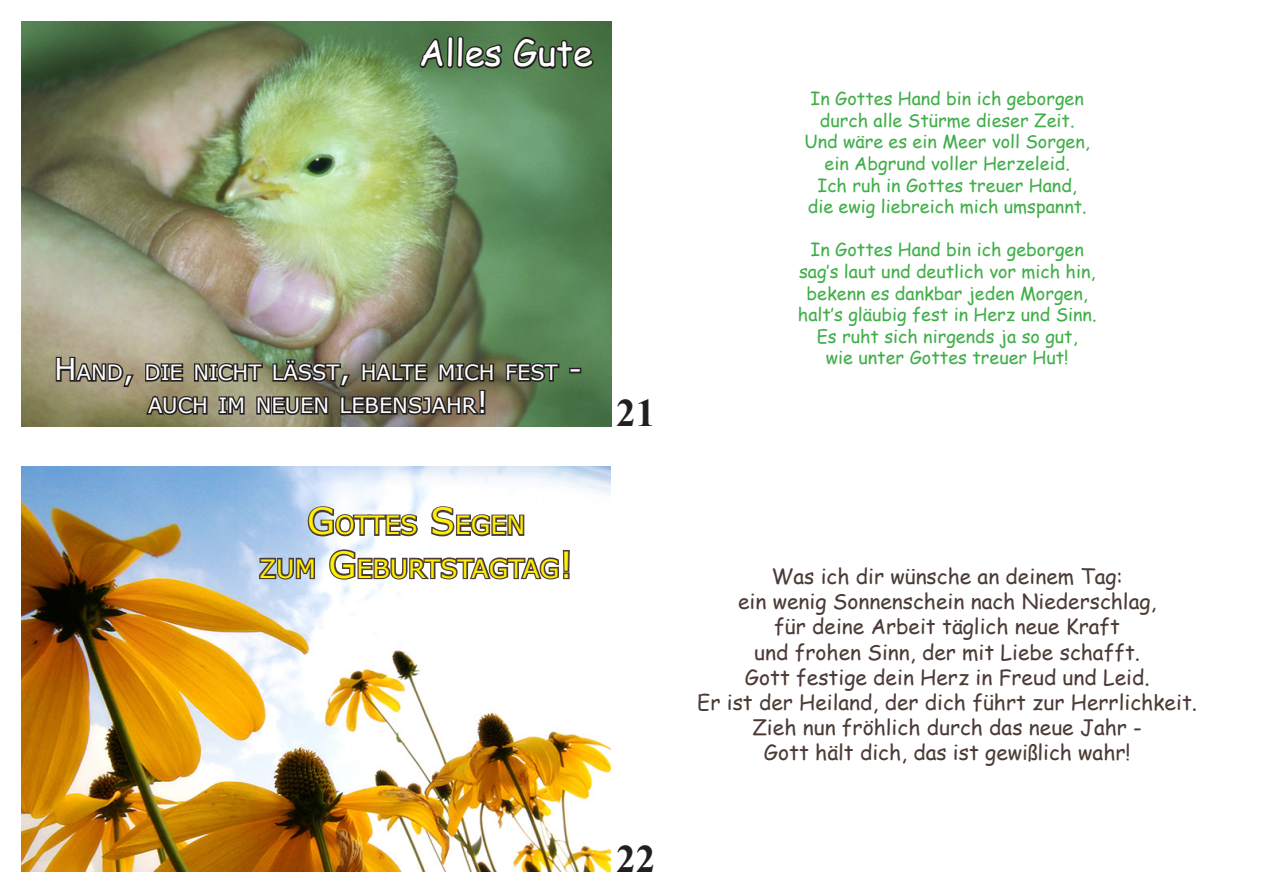
<style>
.page{position:relative;width:1263px;height:893px;background:#fff}
.page>*{position:absolute;margin:0;border:0;box-sizing:border-box;transform-origin:0 0}
.Bildlegende{font:700 39px "Times New Roman";color:#231f20}
.t1{font:36px "Comic Sans MS";color:#fff}
.t2{font:25.2px "Verdana";color:#fff101}
.t3{font:21px "Comic Sans MS";color:#4b3b36}
.t4{font:21px "Verdana";color:#fff}
.t5{font:18px "Comic Sans MS";color:#40ae49}
.s1{font-size:30px}
.s2{font-size:36px}
</style>
<div class="page">
<img style="left:21px;top:21px;width:590px;height:405px">
<img style="left:21px;top:467px;width:589px;height:405px">
<svg style="left:54px;top:354px;width:82px;height:35px;background:#7a715f"></svg>
<svg style="left:504px;top:361px;width:57px;height:23px"></svg>
<div style="left:569px;top:368px;width:12px;height:5px;border:3px solid #231f20"></div>
<svg style="left:144px;top:354px;width:352px;height:68px;background:#64604d"></svg>
<svg style="left:257px;top:504px;width:314px;height:78px"></svg>
<svg style="left:418px;top:35px;width:86px;height:36px;background:#3d553b"></svg>
<svg style="left:511px;top:35px;width:84px;height:36px;background:#3c5439"></svg>
<p class="t1" style="left:419px;top:26px;width:175px">Alles Gute</p>
<p class="t4" style="left:54px;top:359px;width:529px"><span class="s1">H</span>AND<span class="s1">,</span> DIE NICHT LÄSST<span class="s1">,</span> HALTE MICH FEST <span class="s1">-</span></p>
<p class="t4" style="left:148px;top:392px;width:342px">AUCH IM NEUEN LEBENSJAH R<span class="s1">!</span></p>
<p class="t2" style="left:307px;top:509px;width:219px"><span class="s2">G</span>OTTES <span class="s2">S</span> EGEN</p>
<p class="t2" style="left:259px;top:552px;width:316px">ZUM <span class="s2">G</span>EBURTSTAGTAG<span class="s2">!</span></p>
<p class="Bildlegende" style="left:616px;top:386px;width:40px">21</p>
<p class="Bildlegende" style="left:616px;top:832px;width:40px">22</p>
<p class="t5" style="left:810px;top:85px;width:275px">In Gottes Hand bin ich geborgen</p>
<p class="t5" style="left:820px;top:107px;width:256px">durch alle Stürme dieser Zeit.</p>
<p class="t5" style="left:804px;top:129px;width:287px">Und wäre es ein Meer voll Sorgen,</p>
<p class="t5" style="left:825px;top:150px;width:247px">ein Abgrund voller Herzeleid.</p>
<p class="t5" style="left:817px;top:172px;width:261px">Ich ruh in Gottes treuer Hand,</p>
<p class="t5" style="left:808px;top:193px;width:280px">die ewig liebreich mich umspannt.</p>
<p class="t5" style="left:810px;top:237px;width:275px">In Gottes Hand bin ich geborgen</p>
<p class="t5" style="left:799px;top:258px;width:298px">sag’s laut und deutlich vor mich hin,</p>
<p class="t5" style="left:806px;top:280px;width:283px">bekenn es dankbar jeden Morgen,</p>
<p class="t5" style="left:798px;top:301px;width:300px">halt’s gläubig fest in Herz und Sinn.</p>
<p class="t5" style="left:817px;top:323px;width:263px">Es ruht sich nirgends ja so gut,</p>
<p class="t5" style="left:826px;top:345px;width:244px">wie unter Gottes treuer Hut!</p>
<p class="t3" style="left:772px;top:561px;width:353px">Was ich dir wünsche an deinem Tag:</p>
<p class="t3" style="left:738px;top:586px;width:420px">ein wenig Sonnenschein nach Niederschlag,</p>
<p class="t3" style="left:774px;top:611px;width:347px">für deine Arbeit täglich neue Kraft</p>
<p class="t3" style="left:754px;top:636px;width:387px">und frohen Sinn, der mit Liebe schafft.</p>
<p class="t3" style="left:745px;top:662px;width:406px">Gott festige dein Herz in Freud und Leid.</p>
<p class="t3" style="left:697px;top:687px;width:501px">Er ist der Heiland, der dich führt zur Herrlichkeit.</p>
<p class="t3" style="left:752px;top:712px;width:391px">Zieh nun fröhlich durch das neue Jahr -</p>
<p class="t3" style="left:764px;top:737px;width:368px">Gott hält dich, das ist gewißlich wahr!</p>
</div>
